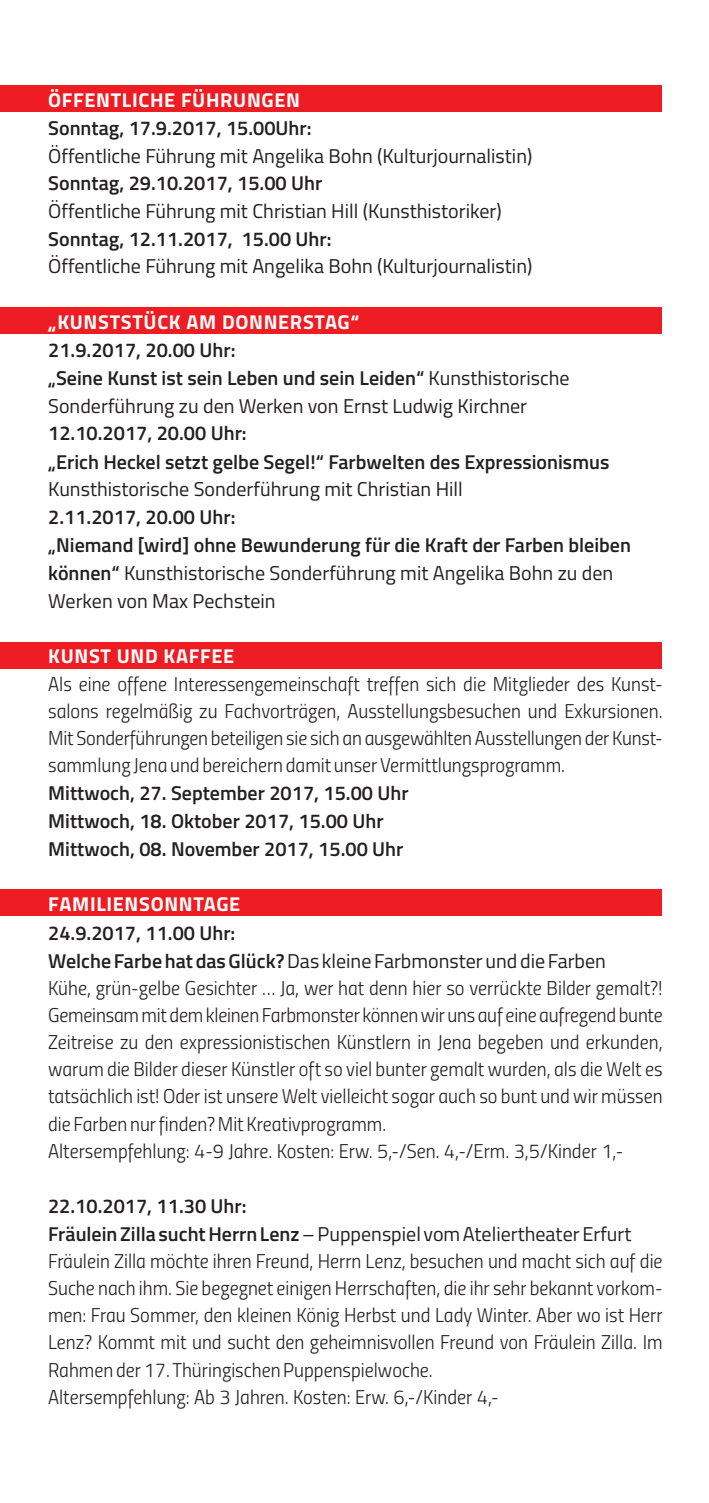
<style>
.page{position:relative;width:709px;height:1503px;background:#fff}
.page>*{position:absolute;margin:0;border:0;box-sizing:border-box;transform-origin:0 0}
.t1{font:20px/27px "Titillium Light Upright";color:#231f20}
.t2{font:600 20px/28px "Titillium";color:#231f20}
.t3{font:20px/27.8px "Titillium";color:#231f20}
.t4{font:700 20px "Titillium";letter-spacing:.035em;color:#fff}
.s1{font-weight:600}
.s2{font-weight:400}
</style>
<div class="page">
<div style="left:0;top:889px;width:662px;height:26px;background:#ee1d23"></div>
<div style="left:0;top:642px;width:662px;height:26px;background:#ee1d23"></div>
<div style="left:0;top:307px;width:662px;height:27px;background:#ee1d23"></div>
<div style="left:0;top:86px;width:662px;height:26px;background:#ee1d23"></div>
<p class="t4" style="left:48px;top:92px;width:253px">ÖFFENTLICHE FÜHRUNGEN</p>
<p class="t2" style="left:48px;top:116px;width:265px">Sonntag, 17.9.2017, 15.00Uhr:</p>
<p class="t3" style="left:48px;top:144px;width:485px">Öffentliche Führung mit Angelika Bohn (Kulturjournalistin)</p>
<p class="t2" style="left:48px;top:171px;width:276px">Sonntag, 29.10.2017, 15.00 Uhr</p>
<p class="t3" style="left:48px;top:199px;width:455px">Öffentliche Führung mit Christian Hill (Kunsthistoriker)</p>
<p class="t2" style="left:48px;top:227px;width:285px">Sonntag, 12.11.2017, 15.00 Uhr:</p>
<p class="t3" style="left:48px;top:254px;width:485px">Öffentliche Führung mit Angelika Bohn (Kulturjournalistin)</p>
<p class="t4" style="left:48px;top:314px;width:312px">„KUNSTSTÜCK AM DONNERSTAG“</p>
<p class="t3" style="left:48px;top:338px;width:523px"><span class="s1">21.9.2017, 20.00 Uhr:<br>„Seine Kunst ist sein Leben und sein Leiden“</span> Kunsthistorische<br>Sonderführung zu den Werken von Ernst Ludwig Kirchner</p>
<p class="t2" style="left:48px;top:421px;width:562px">12.10.2017, 20.00 Uhr:<br>„Erich Heckel setzt gelbe Segel!“ Farbwelten des Expressionismus</p>
<p class="t3" style="left:48px;top:477px;width:416px">Kunsthistorische Sonderführung mit Christian Hill</p>
<p class="t2" style="left:48px;top:505px;width:584px">2.11.2017, 20.00 Uhr:<br>„Niemand [wird] ohne Bewunderung für die Kraft der Farben bleiben können“ <span class="s2">Kunsthistorische Sonderführung mit Angelika Bohn zu den Werken von Max Pechstein</span></p>
<p class="t4" style="left:48px;top:648px;width:187px">KUNST UND KAFFEE</p>
<p class="t1" style="left:48px;top:672px;width:616px;text-align:justify">Als eine offene Interessengemeinschaft treffen sich die Mitglieder des Kunst&shy;salons regelmäßig zu Fachvorträgen, Ausstellungsbesuchen und Exkursionen.<br>Mit Sonderführungen beteiligen sie sich an ausgewähltenAusstellungen der Kunst&shy;sammlung Jena und bereichern damit unser Vermittlungsprogramm.</p>
<p class="t2" style="left:48px;top:780px;width:362px">Mittwoch, 27. September 2017, 15.00 Uhr<br>Mittwoch, 18. Oktober 2017, 15.00 Uhr<br>Mittwoch, 08. November 2017, 15.00 Uhr</p>
<p class="t4" style="left:48px;top:896px;width:194px">FAMILIENSONNTAGE</p>
<p class="t2" style="left:48px;top:920px;width:559px">24.9.2017, 11.00 Uhr:<br>Welche Farbe hat das Glück? <span class="s2">Das kleine Farbmonster und die Farben</span></p>
<p class="t1" style="left:48px;top:976px;width:616px">Kühe, grün-gelbe Gesichter … Ja, wer hat denn hier so verrückte Bilder gemalt?!<br>GemeinsammitdemkleinenFarbmonster könnenwirunsauf eineaufregendbunte Zeitreise zu den expressionistischen Künstlern in Jena begeben und erkunden, warum die Bilder dieser Künstler oft so viel bunter gemalt wurden, als die Welt es tatsächlich ist! Oder ist unsere Welt vielleicht sogar auch so bunt und wir müssen die Farben nur finden? Mit Kreativprogramm.<br>Altersempfehlung: 4-9 Jahre. Kosten: Erw. 5,-/Sen. 4,-/Erm. 3,5/Kinder 1,-</p>
<p class="t2" style="left:48px;top:1193px;width:585px">22.10.2017, 11.30 Uhr:<br>Fräulein Zilla sucht Herrn Lenz<span class="s2">– Puppenspiel vom Ateliertheater Erfurt</span></p>
<p class="t1" style="left:48px;top:1249px;width:616px">Fräulein Zilla möchte ihren Freund, Herrn Lenz, besuchen und macht sich auf die Suche nach ihm. Sie begegnet einigen Herrschaften, die ihr sehr bekannt vorkom&shy;men: Frau Sommer, den kleinen König Herbst und Lady Winter. Aber wo ist Herr Lenz? Kommt mit und sucht den geheimnisvollen Freund von Fräulein Zilla. Im Rahmen der 17. Thüringischen Puppenspielwoche.<br>Altersempfehlung: Ab 3 Jahren. Kosten: Erw. 6,-/Kinder 4,-</p>
</div>
